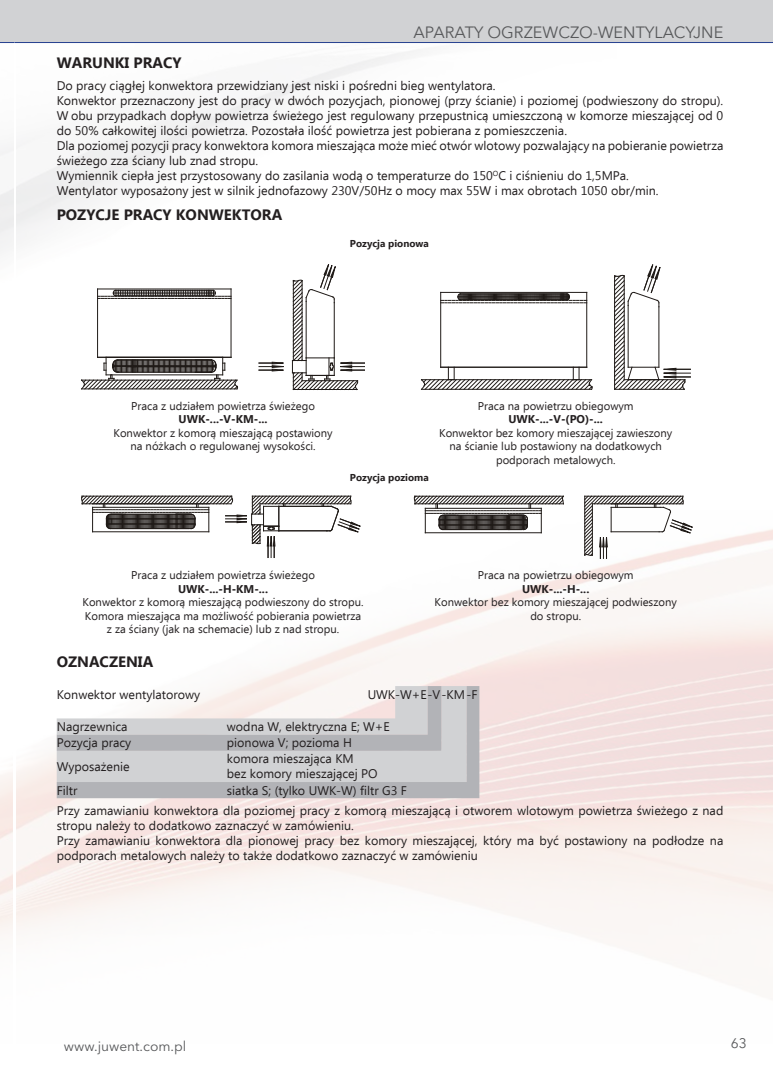
<style>
.page{position:relative;width:773px;height:1081px;background:#fff}
.page>*{position:absolute;margin:0;border:0;box-sizing:border-box;transform-origin:0 0}
.t1{font:16.25px "Avenir Next LT Pro";color:#57585a}
.t2{font:700 15px "Ebrima";color:#231f20}
.t3{font:13.75px "Avenir Next LT Pro";color:#57585a}
.t4{font:12.5px/15px "Ebrima";color:#231f20}
.t5{font:11.25px/13.5px "Ebrima";color:#231f20;text-align:center}
.t6{font:700 11.25px "Ebrima";color:#231f20}
.t7{font:700 10px "Ebrima";color:#231f20}
</style>
<div class="page">
<img style="left:16px;top:43px;width:577px;height:457px">
<img style="left:16px;top:529px;width:756px;height:406px">
<div style="left:14px;top:0;width:758px;height:42px;background:#d1d2d4"></div>
<div style="left:0;top:0;width:14px;height:42px;background:#d1d2d4"></div>
<svg style="left:0;top:42px;width:14px;height:1px"></svg>
<hr style="left:14px;top:42px;width:758px;height:1px;background:#253f8e">
<hr style="left:0;top:294px;width:34px;height:1px;background:#fff">
<hr style="left:97px;top:289px;width:1px;height:68px;background:#1f1a17">
<hr style="left:231px;top:289px;width:1px;height:68px;background:#1f1a17">
<svg style="left:259px;top:361px;width:25px;height:11px"></svg>
<svg style="left:98px;top:289px;width:133px;height:10px"></svg>
<hr style="left:113px;top:293px;width:102px;height:1px;background:#1f1a17">
<svg style="left:292px;top:263px;width:73px;height:127px"></svg>
<svg style="left:81px;top:357px;width:157px;height:33px"></svg>
<hr style="left:440px;top:292px;width:1px;height:75px;background:#1f1a17">
<hr style="left:586px;top:292px;width:1px;height:75px;background:#1f1a17">
<hr style="left:440px;top:292px;width:146px;height:1px;background:#1f1a17">
<svg style="left:440px;top:293px;width:146px;height:10px"></svg>
<hr style="left:458px;top:296px;width:111px;height:1px;background:#1f1a17">
<svg style="left:420px;top:367px;width:172px;height:23px"></svg>
<svg style="left:614px;top:264px;width:76px;height:126px"></svg>
<svg style="left:81px;top:495px;width:280px;height:62px"></svg>
<svg style="left:583px;top:495px;width:110px;height:63px"></svg>
<svg style="left:414px;top:495px;width:150px;height:38px"></svg>
<svg style="left:57px;top:686px;width:422px;height:112px"></svg>
<h1 class="t1" style="left:413px;top:23px;width:311px">APARATY OGRZEWCZO-WENTYLACYJNE</h1>
<p class="t2" style="left:57px;top:51px;width:126px">WARUNKI PRACY</p>
<p class="t4" style="left:57px;top:79px;width:668px">Do pracy ciągłej konwektora przewidziany jest niski i pośredni bieg wentylatora.<br>Konwektor przeznaczony jest do pracy w dwóch pozycjach, pionowej (przy ścianie) i poziomej (podwieszony do stropu).<br>W obu przypadkach dopływ powietrza świeżego jest regulowany przepustnicą umieszczoną w komorze mieszającej od 0 do 50% całkowitej ilości powietrza. Pozostała ilość powietrza jest pobierana z pomieszczenia.<br>Dla poziomej pozycji pracy konwektora komora mieszająca może mieć otwór wlotowy pozwalający na pobieranie powietrza świeżego zza ściany lub znad stropu.<br>Wymiennik ciepła jest przystosowany do zasilania wodą o temperaturze do 150<sup>O</sup>C i ciśnieniu do 1,5MPa.<br>Wentylator wyposażony jest w silnik jednofazowy 230V/50Hz o mocy max 55W i max obrotach 1050 obr/min.</p>
<p class="t2" style="left:57px;top:203px;width:227px">POZYCJE PRACY KONWEKTORA</p>
<p class="t7" style="left:350px;top:236px;width:80px">Pozycja pionowa</p>
<p class="t5" style="left:131px;top:399px;width:185px">Praca z udziałem powietrza świeżego</p>
<p class="t6" style="left:179px;top:411px;width:90px">UWK-...-V-KM-...</p>
<p class="t5" style="left:113px;top:426px;width:220px">Konwektor z komorą mieszającą postawiony na nóżkach o regulowanej wysokości.</p>
<p class="t7" style="left:350px;top:470px;width:80px">Pozycja pozioma</p>
<p class="t5" style="left:478px;top:399px;width:157px">Praca na powietrzu obiegowym</p>
<p class="t6" style="left:508px;top:411px;width:96px">UWK-...-V-(PO)-...</p>
<p class="t5" style="left:439px;top:426px;width:235px">Konwektor bez komory mieszającej zawieszony na ścianie lub postawiony na dodatkowych podporach metalowych.</p>
<p class="t5" style="left:131px;top:569px;width:185px">Praca z udziałem powietrza świeżego</p>
<p class="t6" style="left:178px;top:580px;width:91px">UWK-...-H-KM-...</p>
<p class="t5" style="left:82px;top:596px;width:282px">Konwektor z komorą mieszającą podwieszony do stropu.<br>Komora mieszająca ma możliwość pobierania powietrza z za ściany (jak na schemacie) lub z nad stropu.</p>
<p class="t5" style="left:478px;top:569px;width:157px">Praca na powietrzu obiegowym</p>
<p class="t6" style="left:522px;top:580px;width:69px">UWK-...-H-...</p>
<p class="t5" style="left:434px;top:596px;width:244px">Konwektor bez komory mieszającej podwieszony do stropu.</p>
<p class="t2" style="left:57px;top:650px;width:98px">OZNACZENIA</p>
<p class="t4" style="left:57px;top:687px;width:145px">Konwektor wentylatorowy</p>
<p class="t4" style="left:367px;top:687px;width:112px">UWK-W+E -V-KM-F</p>
<p class="t4" style="left:57px;top:720px;width:72px">Nagrzewnica</p>
<p class="t4" style="left:227px;top:720px;width:164px">wodna W, elektryczna E; W+E</p>
<p class="t4" style="left:57px;top:736px;width:76px">Pozycja pracy</p>
<p class="t4" style="left:227px;top:736px;width:126px">pionowa V; pozioma H</p>
<p class="t4" style="left:57px;top:760px;width:74px">Wyposażenie</p>
<p class="t4" style="left:227px;top:752px;width:152px">komora mieszająca KM<br>bez komory mieszającej PO</p>
<p class="t4" style="left:57px;top:783px;width:22px">Filtr</p>
<p class="t4" style="left:57px;top:781px;width:668px;line-height:20.6px;text-indent:170px">siatka S; (tylko UWK-W) filtr G3 F<br>Przy zamawianiu konwektora dla poziomej pracy z komorą mieszającą i otworem wlotowym powietrza świeżego z nad</p>
<p class="t4" style="left:57px;top:819px;width:668px">stropu należy to dodatkowo zaznaczyć w zamówieniu.<br>Przy zamawianiu konwektora dla pionowej pracy bez komory mieszającej, który ma być postawiony na podłodze na podporach metalowych należy to także dodatkowo zaznaczyć w zamówieniu</p>
<p class="t3" style="left:64px;top:1038px;width:124px">www.juwent.com.pl</p>
<p class="t3" style="left:730px;top:1035px;width:17px">63</p>
</div>
